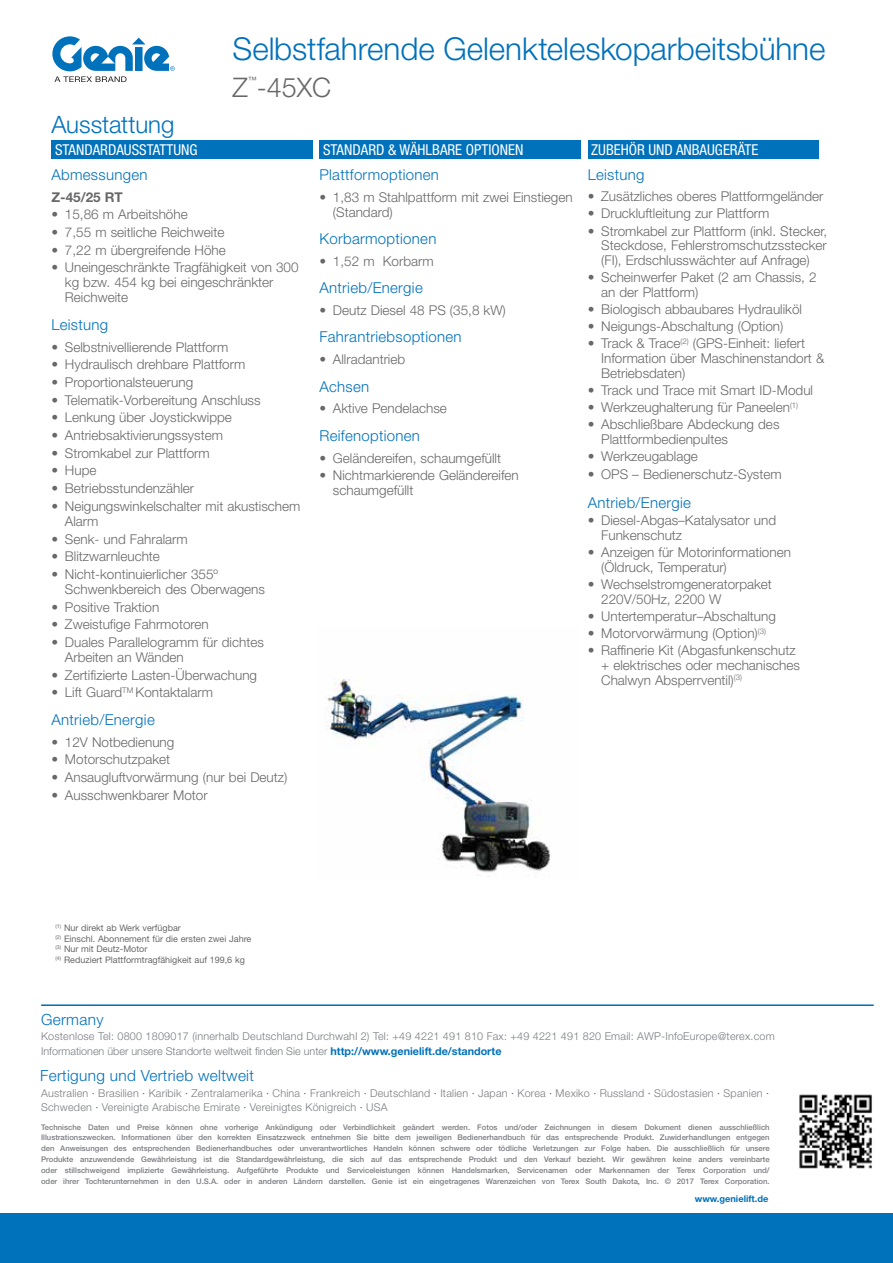
<style>
.page{position:relative;width:893px;height:1263px;background:#fff}
.page>*{position:absolute;margin:0;border:0;box-sizing:border-box;transform-origin:0 0}
.t1{font:300 31.5px "Helvetica Neue LT Std";letter-spacing:-.005em;color:#0071bb}
.t2{font:300 27px "Helvetica Neue LT Std";color:#696868}
.t3{font:300 24px "Helvetica Neue LT Std";letter-spacing:-.005em;color:#0071bb}
.t4{font:300 15.45px "Helvetica Neue LT Std";letter-spacing:.02em;color:#0071bb}
.t5{font:300 15px "Helvetica Neue LT Std";letter-spacing:.02em;color:#0071bb}
.t6{font:condensed 15px "Helvetica Neue LT Std";color:#fff}
.t7{font:300 13.5px/14.7px "Helvetica Neue LT Std";color:#696868}
.t8{font:700 13.5px "Helvetica Neue LT Std";color:#696868}
.t9{font:300 10.8px/14px "Helvetica Neue LT Std";letter-spacing:.02em;color:#7a7c81}
.t10{font:300 10.8px "Helvetica Neue LT Std";color:#7a7c81}
.t11{font:700 9.3px "Helvetica Neue LT Std";color:#0071bb}
.t12{font:9px/10.5px "Helvetica Neue LT Std";color:#696868}
.t13{font:condensed 8.7px "Helvetica Neue LT Std";color:#696868}
.t14{font:500 7.65px/10.8px "Helvetica Neue LT Std";color:#7a7c81;text-align:justify}
.s1{font-weight:700;color:#0071bb}
.s2{color:#0071bb}
</style>
<div class="page">
<svg style="left:52px;top:36px;width:123px;height:46px"></svg>
<div style="left:588px;top:140px;width:231px;height:19px;background:#0071bb"></div>
<div style="left:319px;top:140px;width:262px;height:19px;background:#0071bb"></div>
<div style="left:51px;top:140px;width:262px;height:19px;background:#0071bb"></div>
<img style="left:327px;top:679px;width:223px;height:194px">
<div style="left:0;top:1213px;width:893px;height:50px;background:#0071bb"></div>
<img style="left:799px;top:1094px;width:73px;height:75px">
<hr style="left:41px;top:1004px;width:833px;height:2px;background:#0071bb">
<h1 class="t1" style="left:233px;top:29px;width:594px">Selbstfahrende Gelenkteleskoparbeitsbühne</h1>
<h3 class="t3" style="left:51px;top:110px;width:124px">Ausstattung</h3>
<p class="t13" style="left:248px;top:75px;width:10px">™</p>
<h2 class="t2" style="left:233px;top:71px;width:100px">Z -45XC</h2>
<p class="t6" style="left:55px;top:141px;width:144px">STANDARDAUSSTATTUNG</p>
<p class="t6" style="left:323px;top:141px;width:202px">STANDARD &amp; WÄHLBARE OPTIONEN</p>
<p class="t5" style="left:51px;top:165px;width:98px">Abmessungen</p>
<p class="t8" style="left:51px;top:188px;width:73px">Z-45/25 RT</p>
<p class="t7" style="left:51px;top:207px;width:138px">• 15,86 m Arbeitshöhe</p>
<p class="t7" style="left:51px;top:224px;width:174px">• 7,55 m seitliche Reichweite</p>
<p class="t7" style="left:51px;top:242px;width:176px">• 7,22 m übergreifende Höhe</p>
<p class="t7" style="left:65px;top:260px;width:235px;text-indent:-14px">• Uneingeschränkte Tragfähigkeit von 300 kg bzw. 454 kg bei eingeschränkter<br>Reichweite</p>
<p class="t5" style="left:51px;top:315px;width:58px">Leistung</p>
<p class="t7" style="left:51px;top:339px;width:178px">• Selbstnivellierende Plattform</p>
<p class="t7" style="left:51px;top:357px;width:195px">• Hydraulisch drehbare Plattform</p>
<p class="t7" style="left:51px;top:374px;width:143px">• Proportionalsteuerung</p>
<p class="t7" style="left:51px;top:392px;width:211px">• Telematik-Vorbereitung Anschluss</p>
<p class="t7" style="left:51px;top:410px;width:182px">• Lenkung über Joystickwippe</p>
<p class="t7" style="left:51px;top:428px;width:173px">• Antriebsaktivierungssystem</p>
<p class="t7" style="left:51px;top:445px;width:160px">• Stromkabel zur Plattform</p>
<p class="t7" style="left:51px;top:463px;width:47px">• Hupe</p>
<p class="t7" style="left:51px;top:481px;width:144px">• Betriebsstundenzähler</p>
<p class="t7" style="left:65px;top:498px;width:237px;text-indent:-14px">• Neigungswinkelschalter mit akustischem<br>Alarm</p>
<p class="t7" style="left:51px;top:531px;width:138px">• Senk- und Fahralarm</p>
<p class="t7" style="left:51px;top:549px;width:110px">• Blitzwarnleuchte</p>
<p class="t7" style="left:65px;top:566px;width:202px;text-indent:-14px">• Nicht-kontinuierlicher 355º<br>Schwenkbereich des Oberwagens</p>
<p class="t7" style="left:51px;top:599px;width:109px">• Positive Traktion</p>
<p class="t7" style="left:51px;top:617px;width:159px">• Zweistufige Fahrmotoren</p>
<p class="t7" style="left:65px;top:634px;width:200px;text-indent:-14px">• Duales Parallelogramm für dichtes<br>Arbeiten an Wänden</p>
<p class="t7" style="left:51px;top:667px;width:207px">• Zertifizierte Lasten-Überwachung</p>
<p class="t7" style="left:51px;top:685px;width:163px">• Lift Guard<sup>TM</sup> Kontaktalarm</p>
<p class="t5" style="left:51px;top:710px;width:105px">Antrieb/Energie</p>
<p class="t7" style="left:51px;top:734px;width:124px">• 12V Notbedienung</p>
<p class="t7" style="left:51px;top:752px;width:120px">• Motorschutzpaket</p>
<p class="t7" style="left:51px;top:770px;width:237px">• Ansaugluftvorwärmung (nur bei Deutz)</p>
<p class="t7" style="left:51px;top:787px;width:158px">• Ausschwenkbarer Motor</p>
<p class="t5" style="left:319px;top:165px;width:121px">Plattformoptionen</p>
<p class="t7" style="left:333px;top:189px;width:241px;text-indent:-14px">• 1,83 m Stahlpattform mit zwei Einstiegen (Standard)</p>
<p class="t5" style="left:319px;top:229px;width:118px">Korbarmoptionen</p>
<p class="t7" style="left:319px;top:253px;width:116px">• 1,52 m Korbarm</p>
<p class="t5" style="left:319px;top:279px;width:105px">Antrieb/Energie</p>
<p class="t7" style="left:319px;top:302px;width:188px">• Deutz Diesel 48 PS (35,8 kW)</p>
<p class="t5" style="left:319px;top:328px;width:144px">Fahrantriebsoptionen</p>
<p class="t7" style="left:319px;top:352px;width:87px">• Allradantrieb</p>
<p class="t5" style="left:319px;top:377px;width:51px">Achsen</p>
<p class="t7" style="left:319px;top:401px;width:129px">• Aktive Pendelachse</p>
<p class="t5" style="left:319px;top:426px;width:102px">Reifenoptionen</p>
<p class="t7" style="left:319px;top:450px;width:183px">• Geländereifen, schaumgefüllt</p>
<p class="t7" style="left:333px;top:468px;width:187px;text-indent:-14px">• Nichtmarkierende Geländereifen schaumgefüllt</p>
<p class="t6" style="left:591px;top:141px;width:169px">ZUBEHÖR UND ANBAUGERÄTE</p>
<p class="t5" style="left:588px;top:165px;width:58px">Leistung</p>
<p class="t7" style="left:588px;top:189px;width:237px">• Zusätzliches oberes Plattformgeländer</p>
<p class="t7" style="left:588px;top:206px;width:183px">• Druckluftleitung zur Plattform</p>
<p class="t7" style="left:601px;top:223px;width:228px;text-align:justify;text-indent:-14px">• Stromkabel zur Plattform (inkl. Stecker, Steckdose, Fehlerstromschutzsstecker (FI), Erdschlusswächter auf Anfrage)</p>
<p class="t7" style="left:601px;top:270px;width:217px;text-indent:-14px">• Scheinwerfer Paket (2 am Chassis, 2 an der Plattform)</p>
<p class="t7" style="left:588px;top:302px;width:216px">• Biologisch abbaubares Hydrauliköl</p>
<p class="t7" style="left:588px;top:319px;width:197px">• Neigungs-Abschaltung (Option)</p>
<p class="t7" style="left:601px;top:336px;width:225px;text-indent:-13px">• Track &amp; Trace<sup>(2)</sup> (GPS-Einheit: liefert<br>Information über Maschinenstandort &amp;<br>Betriebsdaten)</p>
<p class="t7" style="left:588px;top:383px;width:227px">• Track und Trace mit Smart ID-Modul</p>
<p class="t7" style="left:588px;top:400px;width:212px">• Werkzeughalterung für Paneelen<sup>(1)</sup></p>
<p class="t7" style="left:601px;top:417px;width:180px;text-indent:-14px">• Abschließbare Abdeckung des<br>Plattformbedienpultes</p>
<p class="t7" style="left:588px;top:449px;width:112px">• Werkzeugablage</p>
<p class="t7" style="left:588px;top:466px;width:196px">• OPS – Bedienerschutz-System</p>
<p class="t5" style="left:588px;top:493px;width:105px">Antrieb/Energie</p>
<p class="t7" style="left:601px;top:513px;width:176px;text-indent:-14px">• Diesel-Abgas–Katalysator und<br>Funkenschutz</p>
<p class="t7" style="left:601px;top:545px;width:191px;text-indent:-14px">• Anzeigen für Motorinformationen (Öldruck, Temperatur)</p>
<p class="t7" style="left:601px;top:576px;width:172px;text-indent:-14px">• Wechselstromgeneratorpaket<br>220V/50Hz, 2200 W</p>
<p class="t7" style="left:588px;top:608px;width:190px">• Untertemperatur–Abschaltung</p>
<p class="t7" style="left:588px;top:626px;width:180px">• Motorvorwärmung (Option)<sup>(3)</sup></p>
<p class="t7" style="left:601px;top:643px;width:200px;text-indent:-14px">• Raffinerie Kit (Abgasfunkenschutz + elektrisches oder mechanisches<br>Chalwyn Absperrventil)<sup>(3)</sup></p>
<p class="t12" style="left:56px;top:923px;width:197px"><sup>(1)</sup> Nur direkt ab Werk verfügbar<br><sup>(2)</sup> Einschl. Abonnement für die ersten zwei Jahre <sup>(3)</sup> Nur mit Deutz-Motor<br><sup>(4)</sup> Reduziert Plattformtragfähigkeit auf 199,6 kg</p>
<p class="t4" style="left:41px;top:1010px;width:64px">Germany</p>
<p class="t9" style="left:41px;top:1029px;width:735px">Kostenlose Tel: 0800 1809017 (innerhalb Deutschland Durchwahl 2) Tel: +49 4221 491 810 Fax: +49 4221 491 820 Email: AWP-InfoEurope@terex.com</p>
<p class="t10" style="left:41px;top:1045px;width:462px">Informationen über unsere Standorte weltweit finden Sie unter <span class="s1">http://www.genielift.de/standorte</span></p>
<p class="t4" style="left:40px;top:1066px;width:215px">Fertigung und Vertrieb weltweit</p>
<p class="t9" style="left:41px;top:1086px;width:730px">Australien <span class="s2">·</span> Brasilien <span class="s2">·</span> Karibik <span class="s2">·</span> Zentralamerika <span class="s2">·</span> China <span class="s2">·</span> Frankreich <span class="s2">·</span> Deutschland <span class="s2">·</span> Italien <span class="s2">·</span> Japan <span class="s2">·</span> Korea <span class="s2">·</span> Mexiko <span class="s2">·</span> Russland <span class="s2">·</span> Südostasien <span class="s2">·</span> Spanien <span class="s2">·<br></span>Schweden <span class="s2">·</span> Vereinigte Arabische Emirate <span class="s2">·</span> Vereinigtes Königreich <span class="s2">·</span> USA</p>
<p class="t14" style="left:41px;top:1121px;width:730px">Technische Daten und Preise können ohne vorherige Ankündigung oder Verbindlichkeit geändert werden. Fotos und/oder Zeichnungen in diesem Dokument dienen ausschließlich Illustrationszwecken. Informationen über den korrekten Einsatzzweck entnehmen Sie bitte dem jeweiligen Bedienerhandbuch für das entsprechende Produkt. Zuwiderhandlungen entgegen den Anweisungen des entsprechenden Bedienerhandbuches oder unverantwortliches Handeln können schwere oder tödliche Verletzungen zur Folge haben. Die ausschließlich für unsere Produkte anzuwendende Gewährleistung ist die Standardgewährleistung, die sich auf das entsprechende Produkt und den Verkauf bezieht. Wir gewähren keine anders vereinbarte oder stillschweigend implizierte Gewährleistung. Aufgeführte Produkte und Serviceleistungen können Handelsmarken, Servicenamen oder Markennamen der Terex Corporation und/ oder ihrer Tochterunternehmen in den U.S.A. oder in anderen Ländern darstellen. Genie ist ein eingetragenes Warenzeichen von Terex South Dakota, Inc. © 2017 Terex Corporation.</p>
<p class="t11" style="left:695px;top:1193px;width:75px">www.genielift.de</p>
</div>
